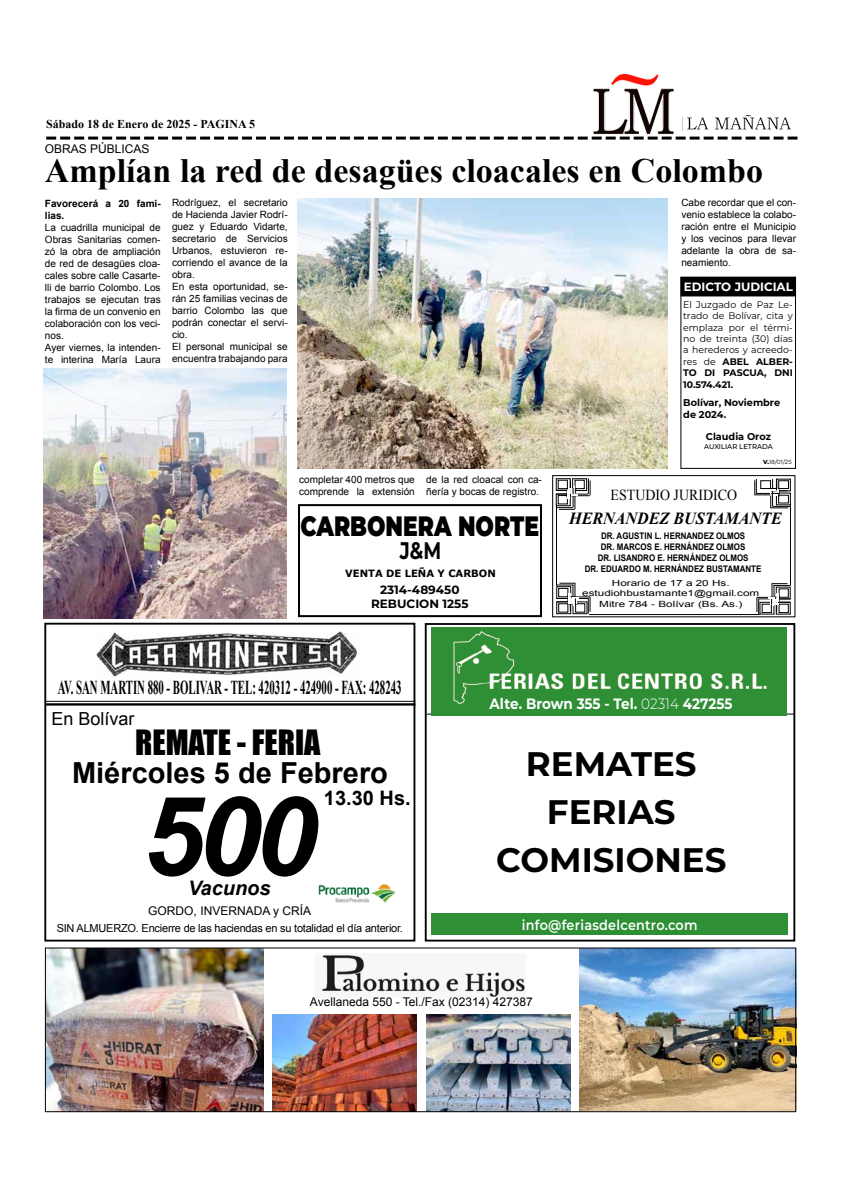
<style>
.page{position:relative;width:842px;height:1191px;background:#fff}
.page>*{position:absolute;margin:0;border:0;box-sizing:border-box;transform-origin:0 0}
.t1{font:italic 700 110px "Arial";color:#000}
.t2{font:700 34px "Times New Roman";color:#000}
.t3{font:700 34px/48px "Montserrat";color:#000;text-align:center}
.t4{font:32px "Impact";color:#000}
.t5{font:700 29px "Arial";color:#000}
.t6{font:900 28px "Montserrat";color:#000;scale:.78 1}
.t7{font:700 24px "Montserrat";color:#000;scale:.78 1}
.t8{font:700 20px "Arial";color:#000}
.t9{font:italic 700 20px "Arial";color:#000}
.t10{font:700 19.6px "Times New Roman";color:#000;scale:.55 1}
.t11{font:18px "Arial";color:#000}
.t12{font:italic 700 17px "Times New Roman";color:#000;scale:.95 1}
.t13{font:15.2px "Times New Roman";color:#000;scale:.92 1}
.t14{font:700 15px "Montserrat";color:#fff;scale:.9 1}
.t15{font:600 14px "Montserrat";letter-spacing:.02em;color:#fff;scale:.91 1}
.t16{font:12px "Arial";color:#000}
.t17{font:700 12px "Times New Roman";color:#000}
.t18{font:700 12px/14.4px "Montserrat";color:#000;text-align:center}
.t19{font:700 12px "Montserrat";color:#fff}
.t20{font:11px "Arial";letter-spacing:-.02em;color:#000}
.t21{font:10px/12px "Arial";color:#000}
.t22{font:700 10px/12px "Arial";color:#000}
.t23{font:700 10px "Verdana";color:#000}
.t24{font:700 9.9px/11.8px "Montserrat";color:#000}
.t25{font:9.5px/11.4px "Montserrat";color:#000;text-align:justify}
.t26{font:700 9.1px "Arial";color:#000;scale:.88 1}
.t27{font:8.5px/10.2px "Arial";color:#000;text-align:center;scale:1.37 1}
.t28{font:500 7px "Montserrat";color:#000}
.t29{font:5.8px "Montserrat";color:#000}
.s1{font-weight:700}
.s2{font-weight:800}
.s3{font-weight:300}
</style>
<div class="page">
<svg style="left:46px;top:137px;width:751px;height:3px"></svg>
<img style="left:593px;top:73px;width:198px;height:62px">
<div style="left:298px;top:504px;width:244px;height:113px;border:2px solid #000"></div>
<img style="left:426px;top:1014px;width:144px;height:96px">
<img style="left:47px;top:949px;width:216px;height:161px">
<img style="left:580px;top:949px;width:214px;height:161px">
<img style="left:273px;top:1014px;width:144px;height:96px">
<img style="left:322px;top:955px;width:203px;height:42px">
<div style="left:45px;top:947px;width:751px;height:165px;border:1px solid #000"></div>
<div style="left:432px;top:913px;width:355px;height:21px;background:#2e8f35"></div>
<hr style="left:427px;top:714px;width:367px;height:1px;background:#000">
<div style="left:425px;top:623px;width:370px;height:318px;border:2px solid #000"></div>
<img style="left:431px;top:628px;width:356px;height:87px">
<div style="left:44px;top:623px;width:371px;height:318px;border:2px solid #000"></div>
<img style="left:96px;top:632px;width:262px;height:45px">
<hr style="left:45px;top:701px;width:370px;height:1px;background:#000">
<hr style="left:45px;top:703px;width:370px;height:2px;background:#000">
<img style="left:318px;top:884px;width:78px;height:19px">
<div style="left:680px;top:277px;width:116px;height:192px;border:1px solid #000"></div>
<div style="left:681px;top:277px;width:114px;height:19px;background:#000"></div>
<div style="left:552px;top:475px;width:243px;height:142px;border:1px solid #000"></div>
<hr style="left:589px;top:614px;width:171px;height:1px;background:#000">
<hr style="left:790px;top:504px;width:1px;height:81px;background:#000">
<svg style="left:757px;top:583px;width:33px;height:31px"></svg>
<svg style="left:556px;top:478px;width:35px;height:32px"></svg>
<svg style="left:754px;top:479px;width:37px;height:30px"></svg>
<hr style="left:556px;top:504px;width:1px;height:82px;background:#000">
<div style="left:557px;top:602px;width:14px;height:12px;border:1px solid #000"></div>
<div style="left:573px;top:602px;width:14px;height:12px;border:1px solid #000"></div>
<svg style="left:557px;top:583px;width:34px;height:30px"></svg>
<img style="left:43px;top:369px;width:243px;height:249px">
<img style="left:298px;top:199px;width:369px;height:269px">
<p class="t17" style="left:46px;top:115px;width:210px">Sábado 18 de Enero de 2025 - PAGINA 5</p>
<p class="t16" style="left:45px;top:141px;width:106px">OBRAS PÚBLICAS</p>
<h2 class="t2" style="left:45px;top:147px;width:720px">Amplían la red de desagües cloacales en Colombo</h2>
<p class="t21" style="left:172px;top:197px;width:117px">Rodríguez, el secretario de Hacienda Javier Rodrí&shy;guez y Eduardo Vidarte, secretario de Servicios<br>Urbanos, estuvieron re&shy;corriendo el avance de la obra.<br>En esta oportunidad, se&shy;rán 25 familias vecinas de barrio Colombo las que podrán conectar el servi&shy;cio.<br>El personal municipal se encuentra trabajando para</p>
<p class="t21" style="left:681px;top:197px;width:116px;text-align:justify">Cabe recordar que el con&shy;venio establece la colabo&shy;ración entre el Municipio y los vecinos para llevar adelante la obra de sa&shy;neamiento.</p>
<p class="t22" style="left:45px;top:198px;width:117px">FAVORECERÁ A 20 FAMI-<br>LIAS.</p>
<p class="t21" style="left:45px;top:221px;width:117px">La cuadrilla municipal de<br>Obras Sanitarias comen&shy;zó la obra de ampliación de red de desagües cloa&shy;cales sobre calle Casarte&shy;lli de barrio Colombo. Los trabajos se ejecutan tras la firma de un convenio en colaboración con los veci&shy;nos.<br>Ayer viernes, la intenden&shy;te interina María Laura</p>
<p class="t19" style="left:684px;top:278px;width:110px">EDICTO JUDICIAL</p>
<p class="t25" style="left:683px;top:298px;width:111px">El Juzgado de Paz Le&shy;trado de Bolívar, cita y emplaza por el térmi&shy;no de treinta (30) días a herederos y acreedo&shy;res de <span class="s1">ABEL ALBER-TO DI PASCUA, DNI 10.574.421.</span></p>
<p class="t24" style="left:683px;top:396px;width:98px">Bolívar, Noviembre de 2024.</p>
<p class="t21" style="left:299px;top:473px;width:117px">completar 400 metros que comprende la extensión</p>
<p class="t21" style="left:426px;top:473px;width:117px">de la red cloacal con ca&shy;ñería y bocas de registro.</p>
<h3 class="t6" style="left:300px;top:505px;width:307px">CARBONERA NORTE</h3>
<h3 class="t7" style="left:400px;top:533px;width:55px">J&amp;M</h3>
<p class="t23" style="left:345px;top:566px;width:152px">VENTA DE LEÑA Y CARBON</p>
<p class="t18" style="left:371px;top:582px;width:99px">2314-489450<br>REBUCION 1255</p>
<p class="t24" style="left:706px;top:430px;width:67px">Claudia Oroz</p>
<p class="t28" style="left:704px;top:441px;width:70px">AUXILIAR LETRADA</p>
<p class="t29" style="left:763px;top:457px;width:30px"><span class="s2">V.</span>18/01/25</p>
<h3 class="t13" style="left:611px;top:485px;width:139px">ESTUDIO JURIDICO</h3>
<p class="t26" style="left:601px;top:530px;width:25px">DR . AGUSTIN</p>
<p class="t26" style="left:655px;top:530px;width:18px">L . HERNANDE</p>
<p class="t26" style="left:709px;top:530px;width:16px">Z OLMOS</p>
<p class="t26" style="left:601px;top:541px;width:34px">DR. MARCOS</p>
<p class="t26" style="left:654px;top:541px;width:25px">E. HERNÁNDE</p>
<p class="t26" style="left:709px;top:541px;width:23px">Z OLMOS</p>
<p class="t26" style="left:598px;top:552px;width:31px">DR. LISANDRO</p>
<p class="t26" style="left:657px;top:552px;width:25px">E. HERNÁNDE</p>
<p class="t26" style="left:712px;top:552px;width:23px">Z OLMOS</p>
<p class="t26" style="left:585px;top:563px;width:32px">DR. EDUARDO</p>
<p class="t26" style="left:643px;top:563px;width:27px">M. HERNÁNDE</p>
<p class="t26" style="left:699px;top:563px;width:22px">Z BUSTAMANTE</p>
<p class="t27" style="left:582px;top:578px;width:131px">Horario de 17 a 20 Hs. estudiohbustamante1@gmail.com<br>Mitre 784 - Bolívar (Bs. As.)</p>
<h3 class="t12" style="left:569px;top:506px;width:225px">HERNANDEZ BUSTAMANTE</h3>
<h3 class="t10" style="left:58px;top:674px;width:626px">AV. SAN MARTIN 880 - BOLIVAR - TEL: 420312 - 424900 - FAX: 428243</h3>
<h3 class="t11" style="left:51px;top:706px;width:85px">En Bolívar</h3>
<h3 class="t4" style="left:135px;top:717px;width:187px">REMATE - FERIA</h3>
<h3 class="t5" style="left:72px;top:754px;width:317px">MIÉRCOLES 5 DE FEBRERO</h3>
<h1 class="t1" style="left:142px;top:763px;width:176px">500</h1>
<h3 class="t9" style="left:188px;top:875px;width:84px">Vacunos</h3>
<p class="t16" style="left:148px;top:902px;width:164px">GORDO, INVERNADA y CRÍA</p>
<p class="t20" style="left:57px;top:921px;width:348px">SIN ALMUERZO. Encierre de las haciendas en su totalidad el día anterior.</p>
<h3 class="t8" style="left:324px;top:784px;width:88px">13.30 HS.</h3>
<h3 class="t14" style="left:489px;top:692px;width:271px">Alte. Brown 355 - Tel. <span class="s3">02314</span> 427255</h3>
<h2 class="t3" style="left:496px;top:738px;width:232px">REMATES<br>FERIAS<br>COMISIONES</h2>
<h3 class="t15" style="left:522px;top:915px;width:195px">info@feriasdelcentro.com</h3>
<p class="t16" style="left:310px;top:994px;width:225px">Avellaneda 550 - Tel./Fax (02314) 427387</p>
</div>
